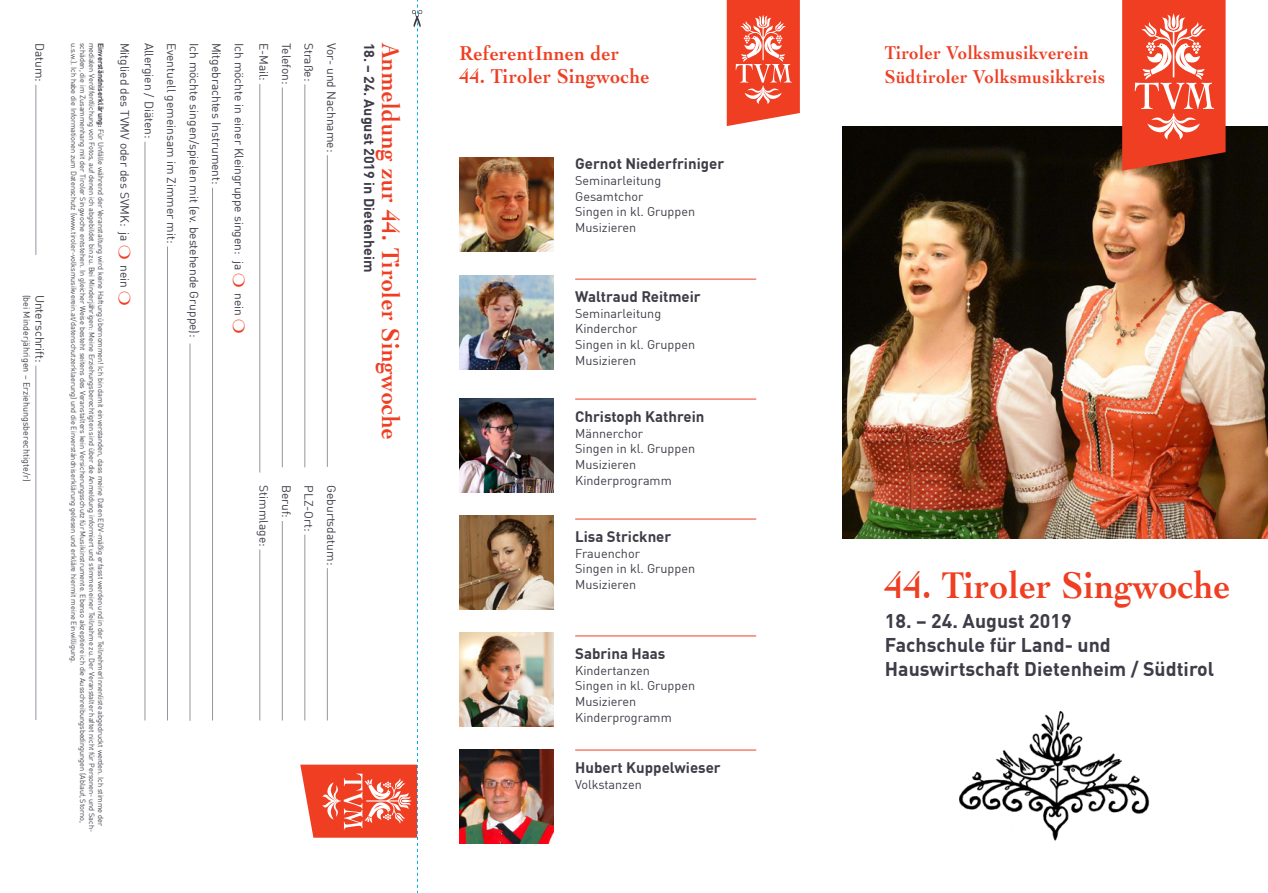
<style>
.page{position:relative;width:1268px;height:893px;background:#fff}
.page>*{position:absolute;margin:0;border:0;box-sizing:border-box;transform-origin:0 0}
.t1{font:700 39px "Cochin";letter-spacing:.015em;color:#ef3e22;scale:.9 1}
.t2{font:700 25.5px "Cochin";letter-spacing:.025em;color:#ef3e22;scale:.9 1}
.t3{font:700 21px "Cochin";letter-spacing:.025em;color:#ef3e22;scale:.9 1}
.t4{font:700 19.5px/24px "DIN Offc";color:#3e3c47}
.t5{font:700 19.5px/24px "Cochin";letter-spacing:.025em;color:#ef3e22;scale:.9 1}
.t6{font:700 15px "DIN Offc";color:#3e3c47}
.t7{font:700 14.25px "DIN Offc";color:#3e3c47}
.t8{font:12.6px/15.8px "DIN Offc";color:#3e3c47}
.t9{font:12px "DIN Offc";color:#3e3c47}
.t10{font:9px "DIN Offc";color:#3e3c47}
.t11{font:7.5px/9px "DIN Offc";color:#3e3c47}
.s1{font-weight:700}
</style>
<div class="page">
<img style="left:842px;top:126px;width:425px;height:412px">
<svg style="left:1121px;top:0;width:104px;height:171px"></svg>
<svg style="left:726px;top:0;width:73px;height:126px"></svg>
<img style="left:959px;top:712px;width:191px;height:129px">
<hr style="left:575px;top:279px;width:181px;height:1px;background:#ef3e22">
<hr style="left:575px;top:399px;width:181px;height:1px;background:#ef3e22">
<hr style="left:575px;top:519px;width:181px;height:1px;background:#ef3e22">
<hr style="left:575px;top:635px;width:181px;height:1px;background:#ef3e22">
<hr style="left:575px;top:750px;width:181px;height:1px;background:#ef3e22">
<img style="left:459px;top:158px;width:95px;height:94px">
<img style="left:459px;top:275px;width:95px;height:95px">
<img style="left:459px;top:516px;width:95px;height:94px">
<img style="left:459px;top:399px;width:95px;height:94px">
<img style="left:459px;top:633px;width:95px;height:94px">
<img style="left:459px;top:750px;width:95px;height:94px">
<svg style="left:300px;top:0;width:122px;height:893px"></svg>
<hr style="left:327px;top:155px;width:1px;height:312px;background:#9596a0">
<hr style="left:327px;top:568px;width:1px;height:152px;background:#9596a0">
<hr style="left:304px;top:84px;width:1px;height:383px;background:#9596a0">
<hr style="left:304px;top:535px;width:1px;height:185px;background:#9596a0">
<hr style="left:282px;top:88px;width:1px;height:379px;background:#9596a0">
<hr style="left:282px;top:521px;width:1px;height:199px;background:#9596a0">
<hr style="left:259px;top:84px;width:1px;height:388px;background:#9596a0">
<hr style="left:259px;top:549px;width:1px;height:171px;background:#9596a0">
<hr style="left:212px;top:188px;width:1px;height:532px;background:#9596a0">
<hr style="left:190px;top:344px;width:1px;height:377px;background:#9596a0">
<hr style="left:167px;top:246px;width:1px;height:474px;background:#9596a0">
<hr style="left:145px;top:142px;width:1px;height:578px;background:#9596a0">
<hr style="left:36px;top:85px;width:1px;height:170px;background:#9596a0">
<hr style="left:36px;top:366px;width:1px;height:354px;background:#9596a0">
<h3 class="t9" style="left:47px;top:43px;width:41px;rotate:90deg">Datum:</h3>
<p class="t11" style="left:78px;top:43px;width:622px;rotate:90deg">u.s.w.). Ich habe die Informationen zum Datenschutz (www.tiroler-volksmusikverein.at/datenschutzerklaerung) und die Einverständniserklärung gelesen und erkläre hiermit meine Einwilligung.</p>
<p class="t11" style="left:87px;top:43px;width:782px;rotate:90deg">schäden, die im Zusammenhang mit der Tiroler Singwoche entstehen. In gleicher Weise besteht seitens des Veranstalters kein Versicherungsschutz für Musikinstrumente. Ebenso akzeptiere ich die Ausschreibungsbedingungen (Ablauf, Storno,</p>
<p class="t11" style="left:105px;top:43px;width:791px;rotate:90deg"><span class="s1">Einverständniserklärung:</span> Für Unfälle während der Veranstaltung wird keine Haftung übernommen! Ich bin damit einverstanden, dass meine Daten EDV-mäßig erfasst werden und in der TeilnehmerInnenliste abgedruckt werden. Ich stimme der medialen Veröffentlichung von Fotos, auf denen ich abgebildet bin zu. Bei Minderjährigen: Meine Erziehungsberechtigten sind über die Anmeldung informiert und stimmen einer Teilnahme zu. Der Veranstalter haftet nicht für Personen- und Sach-</p>
<p class="t10" style="left:32px;top:295px;width:188px;rotate:90deg">(bei Minderjährigen – Erziehungsberechtigte/r)</p>
<h3 class="t9" style="left:47px;top:295px;width:70px;rotate:90deg">Unterschrift:</h3>
<h3 class="t9" style="left:132px;top:43px;width:201px;rotate:90deg">Mitglied des TVMV oder des SVMK: ja</h3>
<h3 class="t9" style="left:156px;top:43px;width:98px;rotate:90deg">Allergien / Diäten:</h3>
<h3 class="t9" style="left:179px;top:43px;width:202px;rotate:90deg">Eventuell gemeinsam im Zimmer mit:</h3>
<h3 class="t9" style="left:201px;top:43px;width:297px;rotate:90deg">Ich möchte singen/spielen mit (ev. bestehende Gruppe):</h3>
<h3 class="t9" style="left:224px;top:43px;width:144px;rotate:90deg">Mitgebrachtes Instrument:</h3>
<h3 class="t9" style="left:132px;top:265px;width:24px;rotate:90deg">nein</h3>
<h3 class="t9" style="left:246px;top:43px;width:229px;rotate:90deg">Ich möchte in einer Kleingruppe singen: ja</h3>
<h3 class="t9" style="left:246px;top:293px;width:24px;rotate:90deg">nein</h3>
<h3 class="t9" style="left:271px;top:43px;width:40px;rotate:90deg">E-Mail:</h3>
<h3 class="t9" style="left:294px;top:43px;width:43px;rotate:90deg">Telefon:</h3>
<h3 class="t9" style="left:316px;top:43px;width:40px;rotate:90deg">Straße:</h3>
<h3 class="t9" style="left:339px;top:43px;width:111px;rotate:90deg">Vor- und Nachname:</h3>
<h3 class="t7" style="left:378px;top:43px;width:231px;rotate:90deg">18. – 24. August 2019 in Dietenheim</h3>
<h2 class="t2" style="left:408px;top:43px;width:443px;rotate:90deg">Anmeldung zur 44. Tiroler Singwoche</h2>
<h3 class="t9" style="left:271px;top:485px;width:63px;rotate:90deg">Stimmlage:</h3>
<h3 class="t9" style="left:294px;top:485px;width:34px;rotate:90deg">Beruf:</h3>
<h3 class="t9" style="left:316px;top:485px;width:48px;rotate:90deg">PLZ-Ort:</h3>
<h3 class="t9" style="left:339px;top:485px;width:82px;rotate:90deg">Geburtsdatum:</h3>
<h3 class="t3" style="left:459px;top:39px;width:179px">ReferentInnen der</h3>
<h3 class="t3" style="left:459px;top:62px;width:212px">44. Tiroler Singwoche</h3>
<h3 class="t6" style="left:575px;top:154px;width:150px">Gernot Niederfriniger</h3>
<h3 class="t8" style="left:575px;top:172px;width:121px">Seminarleitung<br>Gesamtchor<br>Singen in kl. Gruppen<br>Musizieren</h3>
<h3 class="t6" style="left:575px;top:287px;width:127px">Waltraud Reitmeir</h3>
<h3 class="t8" style="left:575px;top:305px;width:121px">Seminarleitung<br>Kinderchor<br>Singen in kl. Gruppen<br>Musizieren</h3>
<h3 class="t6" style="left:575px;top:407px;width:131px">Christoph Kathrein</h3>
<h3 class="t8" style="left:575px;top:425px;width:121px">Männerchor<br>Singen in kl. Gruppen<br>Musizieren<br>Kinderprogramm</h3>
<h3 class="t6" style="left:575px;top:527px;width:98px">Lisa Strickner</h3>
<h3 class="t8" style="left:575px;top:545px;width:121px">Frauenchor<br>Singen in kl. Gruppen<br>Musizieren</h3>
<h3 class="t6" style="left:575px;top:644px;width:92px">Sabrina Haas</h3>
<h3 class="t8" style="left:575px;top:662px;width:121px">Kindertanzen<br>Singen in kl. Gruppen<br>Musizieren<br>Kinderprogramm</h3>
<h3 class="t6" style="left:575px;top:758px;width:147px">Hubert Kuppelwieser</h3>
<h3 class="t8" style="left:575px;top:776px;width:68px">Volkstanzen</h3>
<h3 class="t5" style="left:884px;top:40px;width:246px">Tiroler Volksmusikverein<br>Südtiroler Volksmusikkreis</h3>
<h1 class="t1" style="left:884px;top:559px;width:385px">44. Tiroler Singwoche</h1>
<h3 class="t4" style="left:884px;top:608px;width:331px">18. – 24. August 2019<br>Fachschule für Land- und<br>Hauswirtschaft Dietenheim / Südtirol</h3>
</div>
